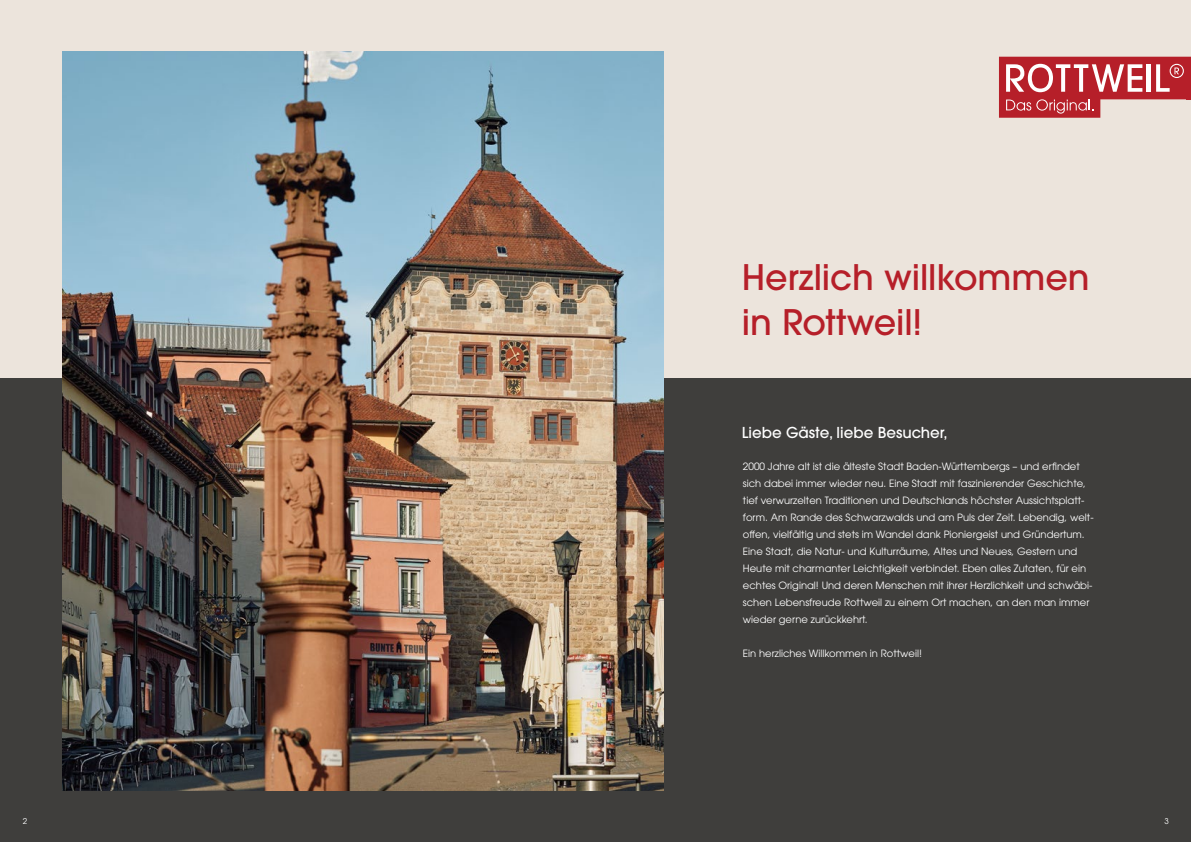
<style>
.page{position:relative;width:1191px;height:842px;background:#fff}
.page>*{position:absolute;margin:0;border:0;box-sizing:border-box;transform-origin:0 0}
.t1{font:500 35px/45px "ITC Avant Garde Pro";color:#b61f29}
.t2{font:500 15px "ITC Avant Garde Pro";color:#fff}
.t3{font:10px/17px "ITC Avant Garde Pro";color:#fff}
.t4{font:8px "ITC Avant Garde Pro";color:#fff}
</style>
<div class="page">
<div style="left:0;top:0;width:1191px;height:378px;background:#ece4dc"></div>
<div style="left:0;top:378px;width:1191px;height:464px;background:#3f3e3c"></div>
<img style="left:62px;top:51px;width:601px;height:740px">
<svg style="left:999px;top:57px;width:192px;height:61px"></svg>
<h1 class="t1" style="left:742px;top:254px;width:349px">Herzlich willkommen in Rottweil!</h1>
<h2 class="t2" style="left:742px;top:423px;width:207px">Liebe Gäste, liebe Besucher,</h2>
<p class="t3" style="left:743px;top:457px;width:352px">2000 Jahre alt ist die älteste Stadt Baden-Württembergs – und erfindet sich dabei immer wieder neu. Eine Stadt mit faszinierender Geschichte, tief verwurzelten Traditionen und Deutschlands höchster Aussichtsplatt&shy;form. Am Rande des Schwarzwalds und am Puls der Zeit. Lebendig, welt&shy;offen, vielfältig und stets im Wandel dank Pioniergeist und Gründertum.<br>Eine Stadt, die Natur- und Kulturräume, Altes und Neues, Gestern und Heute mit charmanter Leichtigkeit verbindet. Eben alles Zutaten, für ein echtes Original! Und deren Menschen mit ihrer Herzlichkeit und schwäbi&shy;schen Lebensfreude Rottweil zu einem Ort machen, an den man immer wieder gerne zurückkehrt.</p>
<p class="t3" style="left:743px;top:644px;width:180px">Ein herzliches Willkommen in Rottweil!</p>
<p class="t4" style="left:23px;top:816px;width:6px">2</p>
<p class="t4" style="left:1164px;top:816px;width:6px">3</p>
</div>
